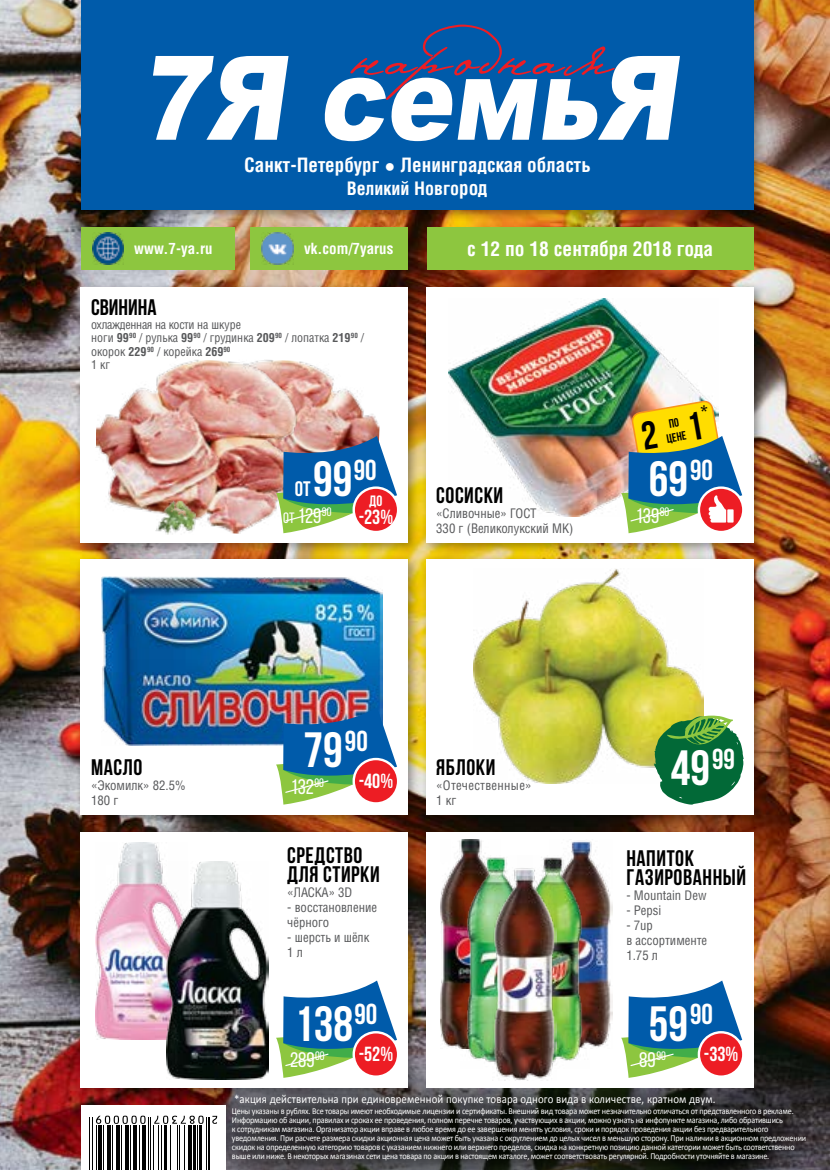
<style>
.page{position:relative;width:830px;height:1170px;background:#fff}
.page>*{position:absolute;margin:0;border:0;box-sizing:border-box;transform-origin:0 0}
.t1{font:700 49.5px "Bebas Neue";color:#fff}
.t2{font:700 22.5px/19.5px "Bebas Neue";letter-spacing:.025em;color:#000}
.t3{font:700 22.5px "Bebas Neue";color:#000}
.t4{font:21px "Bebas Neue";color:#fff}
.t5{font:700 21px "Bebas Neue";color:#fff}
.t6{font:700 20.4px "Bebas Neue";color:#fff}
.t7{font:700 19.5px "AG Letterica Condensed C";color:#fff}
.t8{font:700 19.2px "AG Letterica Condensed C";color:#fff}
.t9{font:700 18px "AG Letterica Condensed C";color:#fff}
.t10{font:700 16.65px "Bebas Neue";color:#000}
.t11{font:700 15px "AG Letterica Condensed C";color:#fff}
.t12{font:700 15px "Bebas Neue";color:#fff}
.t13{font:12.75px/15px "AG Letterica Condensed C";color:#58595b}
.t14{font:12.75px/15px "AG Letterica Condensed C";letter-spacing:.025em;color:#58595b}
.t15{font:700 12.15px/14.5px "Bebas Neue";color:#000;text-align:center}
.t16{font:12px/13.5px "AG Letterica Condensed C";letter-spacing:-.02em;color:#58595b}
.t17{font:12px "Calibri";letter-spacing:.01em;color:#fff;scale:.9 1}
.t18{font:9px/9px "Calibri";letter-spacing:-.02em;color:#fff;scale:.9 1}
.s1{font-family:"Arial";font-weight:400;font-size:18px}
.s2{font-size:19.2px}
.s3{font-weight:700}
.s4{font-size:15px}
</style>
<div class="page">
<img style="left:0;top:0;width:829px;height:1155px">
<div style="left:421px;top:282px;width:344px;height:272px;background:#000;opacity:.35"></div>
<div style="left:426px;top:287px;width:327px;height:255px;background:#fff"></div>
<div style="left:421px;top:555px;width:344px;height:271px;background:#000;opacity:.35"></div>
<div style="left:426px;top:559px;width:327px;height:256px;background:#fff"></div>
<div style="left:76px;top:282px;width:343px;height:272px;background:#000;opacity:.35"></div>
<div style="left:80px;top:287px;width:328px;height:255px;background:#fff"></div>
<div style="left:76px;top:555px;width:343px;height:271px;background:#000;opacity:.35"></div>
<div style="left:80px;top:559px;width:328px;height:256px;background:#fff"></div>
<div style="left:250px;top:227px;width:157px;height:43px;background:#8dc63f"></div>
<img style="left:261px;top:233px;width:32px;height:31px">
<div style="left:81px;top:227px;width:153px;height:43px;background:#8dc63f"></div>
<img style="left:92px;top:233px;width:32px;height:31px">
<div style="left:427px;top:227px;width:326px;height:43px;background:#8dc63f"></div>
<div style="left:76px;top:0;width:689px;height:221px;background:#000;opacity:.35"></div>
<div style="left:81px;top:0;width:672px;height:210px;background:#005baa"></div>
<svg style="left:153px;top:56px;width:526px;height:85px;fill:#fff"></svg>
<svg style="left:350px;top:25px;width:264px;height:75px"></svg>
<svg style="left:159px;top:1035px;width:670px;height:134px;background:#2a2928"></svg>
<div style="left:76px;top:827px;width:343px;height:272px;background:#000;opacity:.35"></div>
<div style="left:80px;top:832px;width:328px;height:255px;background:#fff"></div>
<div style="left:426px;top:832px;width:327px;height:255px;background:#fff"></div>
<img style="left:473px;top:569px;width:230px;height:214px">
<img style="left:448px;top:298px;width:251px;height:218px">
<img style="left:300px;top:361px;width:80px;height:75px">
<img style="left:95px;top:360px;width:205px;height:174px">
<img style="left:155px;top:499px;width:41px;height:36px">
<img style="left:102px;top:576px;width:280px;height:169px">
<img style="left:440px;top:839px;width:42px;height:209px">
<img style="left:571px;top:840px;width:41px;height:207px">
<img style="left:460px;top:855px;width:47px;height:207px">
<img style="left:543px;top:855px;width:46px;height:206px">
<img style="left:492px;top:867px;width:64px;height:213px">
<img style="left:95px;top:842px;width:71px;height:196px">
<img style="left:166px;top:861px;width:102px;height:217px">
<div style="left:81px;top:1105px;width:144px;height:64px;background:#fff"></div>
<svg style="left:0;top:1155px;width:812px;height:14px;background:#525251"></svg>
<img style="left:276px;top:436px;width:121px;height:97px">
<div style="left:697px;top:486px;width:47px;height:47px;border:2px solid #fff;border-radius:50%"></div>
<img style="left:276px;top:707px;width:121px;height:97px">
<div style="left:697px;top:1030px;width:47px;height:47px;border:2px solid #fff;border-radius:50%"></div>
<svg style="left:621px;top:980px;width:120px;height:97px"></svg>
<svg style="left:653px;top:715px;width:90px;height:89px;background:#438e54"></svg>
<hr style="left:208px;top:1117px;width:1px;height:52px;background:#000">
<hr style="left:206px;top:1117px;width:1px;height:52px;background:#000">
<hr style="left:199px;top:1124px;width:2px;height:45px;background:#000">
<hr style="left:197px;top:1124px;width:1px;height:45px;background:#000">
<hr style="left:193px;top:1124px;width:2px;height:45px;background:#000">
<hr style="left:188px;top:1124px;width:3px;height:45px;background:#000">
<hr style="left:184px;top:1124px;width:1px;height:45px;background:#000">
<hr style="left:179px;top:1124px;width:1px;height:45px;background:#000">
<hr style="left:176px;top:1124px;width:1px;height:45px;background:#000">
<hr style="left:170px;top:1124px;width:1px;height:45px;background:#000">
<hr style="left:164px;top:1124px;width:2px;height:45px;background:#000">
<hr style="left:161px;top:1124px;width:1px;height:45px;background:#000">
<hr style="left:158px;top:1124px;width:1px;height:45px;background:#000">
<hr style="left:153px;top:1124px;width:1px;height:45px;background:#000">
<hr style="left:150px;top:1117px;width:1px;height:52px;background:#000">
<hr style="left:148px;top:1117px;width:1px;height:52px;background:#000">
<hr style="left:142px;top:1124px;width:4px;height:45px;background:#000">
<hr style="left:139px;top:1124px;width:1px;height:45px;background:#000">
<hr style="left:134px;top:1124px;width:3px;height:45px;background:#000">
<hr style="left:130px;top:1124px;width:1px;height:45px;background:#000">
<hr style="left:125px;top:1124px;width:3px;height:45px;background:#000">
<hr style="left:121px;top:1124px;width:1px;height:45px;background:#000">
<hr style="left:116px;top:1124px;width:3px;height:45px;background:#000">
<hr style="left:112px;top:1124px;width:1px;height:45px;background:#000">
<hr style="left:107px;top:1124px;width:4px;height:45px;background:#000">
<hr style="left:103px;top:1124px;width:1px;height:45px;background:#000">
<hr style="left:98px;top:1124px;width:4px;height:45px;background:#000">
<hr style="left:96px;top:1124px;width:1px;height:45px;background:#000">
<hr style="left:92px;top:1117px;width:1px;height:52px;background:#000">
<hr style="left:89px;top:1117px;width:1px;height:52px;background:#000">
<svg style="left:212px;top:1115px;width:5px;height:8px"></svg>
<svg style="left:154px;top:1115px;width:49px;height:8px"></svg>
<svg style="left:96px;top:1115px;width:49px;height:8px"></svg>
<svg style="left:276px;top:980px;width:121px;height:97px"></svg>
<svg style="left:621px;top:391px;width:120px;height:142px"></svg>
<h3 class="t8" style="left:244px;top:153px;width:347px">Санкт-Петербург <span class="s1">●</span> Ленинградская область</h3>
<h3 class="t9" style="left:346px;top:177px;width:142px">Великий Новго<span class="s2">род</span></h3>
<h3 class="t11" style="left:134px;top:240px;width:80px">www.7-ya.ru</h3>
<h3 class="t11" style="left:304px;top:240px;width:91px">vk.com/7yarus</h3>
<h3 class="t7" style="left:467px;top:237px;width:247px">с 12 по 18 сентября 2018 года</h3>
<h2 class="t3" style="left:91px;top:295px;width:67px">Свинина</h2>
<h3 class="t16" style="left:91px;top:318px;width:274px">охлажденная на кости на шкуре<br>ноги <span class="s3">99</span><sup>90</sup> / рулька <span class="s3">99</span><sup>90</sup> / грудинка <span class="s3">209</span><sup>90</sup> / лопатка <span class="s3">219</span><sup>90</sup> / окорок <span class="s3">229</span><sup>90</sup> / корейка <span class="s3">269</span><sup>90<br></sup>1 кг</h3>
<h1 class="t1" style="left:313px;top:452px;width:65px">99<sup>90</sup></h1>
<h3 class="t4" style="left:283px;top:504px;width:50px"><span class="s4">От</span> 129<sup>90</sup></h3>
<h3 class="t5" style="left:295px;top:477px;width:17px">От</h3>
<h3 class="t12" style="left:369px;top:492px;width:15px">До</h3>
<h3 class="t6" style="left:358px;top:505px;width:36px">-23%</h3>
<h2 class="t2" style="left:436px;top:485px;width:68px">Сосиски</h2>
<h3 class="t13" style="left:436px;top:506px;width:139px">«Сливочные» ГОСТ<br>330 г (Великолукский МК)</h3>
<h3 class="t15" style="left:662px;top:417px;width:21px;rotate:-10deg">по цене</h3>
<h3 class="t10" style="left:700px;top:402px;width:8px">*</h3>
<h1 class="t1" style="left:648px;top:452px;width:66px">69<sup>90</sup></h1>
<h3 class="t4" style="left:635px;top:504px;width:35px">139<sup>80</sup></h3>
<h2 class="t2" style="left:91px;top:756px;width:53px">Масло</h2>
<h3 class="t13" style="left:91px;top:777px;width:96px">«Экомилк» 82.5%<br>180 г</h3>
<h1 class="t1" style="left:303px;top:723px;width:66px">79<sup>90</sup></h1>
<h3 class="t4" style="left:290px;top:775px;width:35px">132<sup>90</sup></h3>
<h3 class="t6" style="left:358px;top:769px;width:36px">-40%</h3>
<h2 class="t2" style="left:287px;top:844px;width:94px">Средство для стирки</h2>
<h3 class="t13" style="left:287px;top:884px;width:67px">«ЛАСКА» 3D</h3>
<h3 class="t13" style="left:287px;top:899px;width:91px">- восстановление чёрного</h3>
<h3 class="t13" style="left:287px;top:929px;width:83px">- шерсть и шёлк<br>1 л</h3>
<h1 class="t1" style="left:294px;top:996px;width:84px">138<sup>90</sup></h1>
<h3 class="t4" style="left:290px;top:1048px;width:36px">289<sup>00</sup></h3>
<h3 class="t6" style="left:358px;top:1042px;width:36px">-52%</h3>
<h2 class="t2" style="left:436px;top:756px;width:61px">Яблоки</h2>
<h3 class="t14" style="left:436px;top:777px;width:97px">«Отечественные»<br>1 кг</h3>
<h1 class="t1" style="left:670px;top:741px;width:66px">49<sup>99</sup></h1>
<h2 class="t2" style="left:626px;top:847px;width:121px">Напиток газированный</h2>
<h3 class="t13" style="left:626px;top:887px;width:82px">- Mountain Dew</h3>
<h3 class="t13" style="left:626px;top:902px;width:37px">- Pepsi</h3>
<h3 class="t13" style="left:626px;top:917px;width:82px">- 7up<br>в ассортименте<br>1.75 л</h3>
<h1 class="t1" style="left:648px;top:996px;width:66px">59<sup>90</sup></h1>
<h3 class="t4" style="left:638px;top:1048px;width:28px">89<sup>90</sup></h3>
<h3 class="t6" style="left:703px;top:1042px;width:36px">-33%</h3>
<h3 class="t17" style="left:234px;top:1091px;width:536px">*акция действительна при единовременной покупке товара одного вида в количестве, кратном двум.</h3>
<p class="t18" style="left:232px;top:1106px;width:639px">Цены указаны в рублях. Все товары имеют необходимые лицензии и сертификаты. Внешний вид товара может незначительно отличаться от представленного в рекламе.<br>Информацию об акции, правилах и сроках ее проведения, полном перечне товаров, участвующих в акции, можно узнать на инфопункте магазина, либо обратившись<br>к сотрудникам магазина. Организатор акции вправе в любое время до ее завершения менять условия, сроки и порядок проведения акции без предварительного уведомления. При расчете размера скидки акционная цена может быть указана с округлением до целых чисел в меньшую сторону. При наличии в акционном предложении скидок на определенную категорию товаров с указанием нижнего или верхнего пределов, скидка на конкретную позицию данной категории может быть соответственно выше или ниже. В некоторых магазинах сети цена товара по акции в настоящем каталоге, может соответствовать регулярной. Подробности уточняйте в магазине.</p>
</div>
